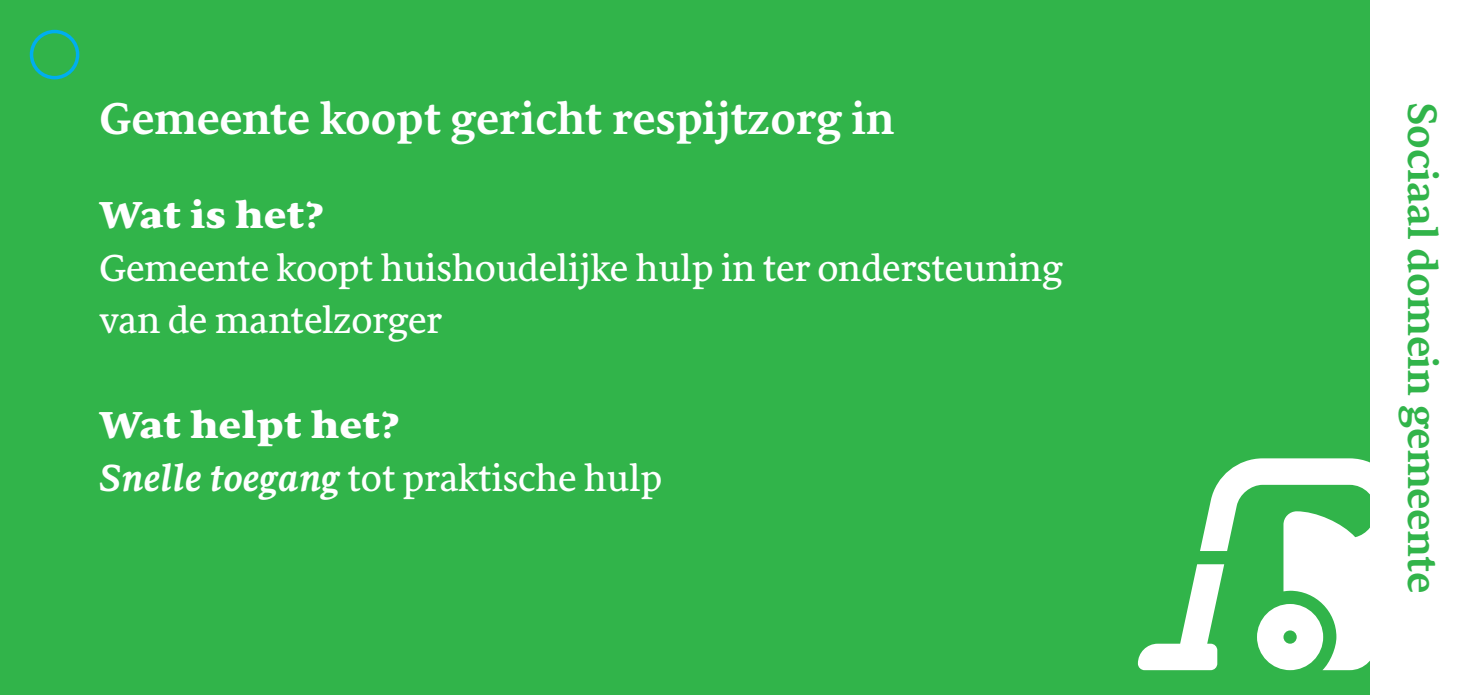
<style>
.page{position:relative;width:1469px;height:695px;background:#fff}
.page>*{position:absolute;margin:0;border:0;box-sizing:border-box;transform-origin:0 0}
.t1{font:700 45.5px "Sirba";color:#fff}
.t2{font:700 42px "Sirba";letter-spacing:-.005em;color:#31b44a}
.t3{font:38.5px/52.5px "Sirba";color:#fff}
.t4{font:38.5px "Sirba Bl";color:#fff}
.s1{font-weight:700;font-style:italic}
</style>
<div class="page">
<div style="left:0;top:0;width:1369px;height:694px;background:#31b44a"></div>
<svg style="left:1137px;top:458px;width:233px;height:212px"></svg>
<div style="left:30px;top:30px;width:49px;height:49px;border:4px solid #00aeef;border-radius:50%"></div>
<p class="t1" style="left:99px;top:84px;width:796px">Gemeente koopt gericht respijtzorg in</p>
<p class="t4" style="left:99px;top:182px;width:227px">Wat is het?</p>
<p class="t3" style="left:99px;top:243px;width:965px">Gemeente koopt huishoudelijke hulp in ter ondersteuning van de mantelzorger</p>
<p class="t4" style="left:99px;top:392px;width:302px">Wat helpt het?</p>
<p class="t3" style="left:99px;top:453px;width:564px"><span class="s1">Snelle toegang</span> tot praktische hulp</p>
<p class="t2" style="left:1454px;top:102px;width:493px;rotate:90deg">Sociaal domein gemeente</p>
</div>
